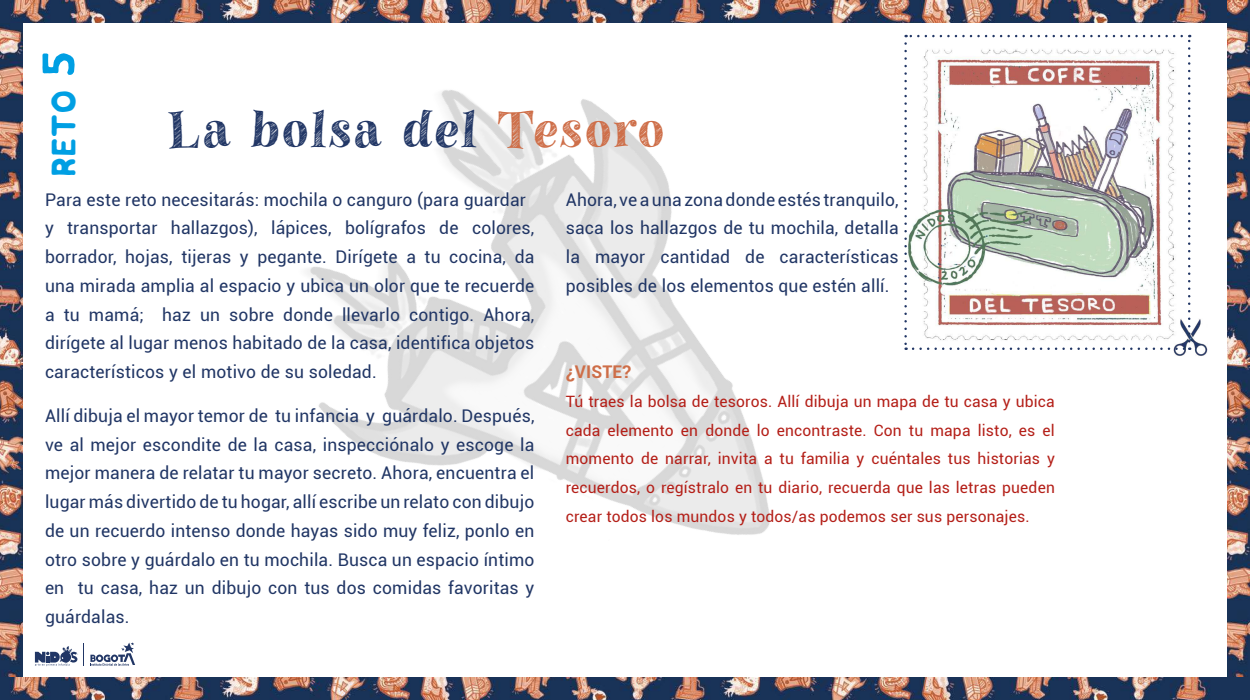
<style>
.page{position:relative;width:1250px;height:700px;background:#fff}
.page>*{position:absolute;margin:0;border:0;box-sizing:border-box;transform-origin:0 0}
.t1{font:50px "Gavabon";letter-spacing:.06em;color:#213665}
.t2{font:44.38px "Chlakh";color:#009fe3}
.t3{font:17.5px/28.8px "Roboto";letter-spacing:.01em;color:#213665;text-align:justify}
.t4{font:700 17.5px "Roboto";letter-spacing:.01em;color:#ce6e48}
.t5{font:15.62px/28.8px "Roboto";letter-spacing:.01em;color:#b41f18;text-align:justify}
.s1{font-size:62.5px}
.s2{color:#ce6e48}
</style>
<div class="page">
<img style="left:0;top:22px;width:22px;height:656px">
<img style="left:0;top:0;width:1228px;height:22px">
<img style="left:1228px;top:0;width:22px;height:678px">
<img style="left:0;top:678px;width:1250px;height:22px">
<img style="left:968px;top:36px;width:215px;height:312px">
<svg style="left:972px;top:348px;width:202px;height:2px"></svg>
<svg style="left:1188px;top:35px;width:2px;height:284px"></svg>
<svg style="left:968px;top:35px;width:214px;height:2px"></svg>
<img style="left:1174px;top:319px;width:33px;height:37px">
<img style="left:177px;top:0;width:791px;height:700px">
<svg style="left:90px;top:642px;width:45px;height:24px"></svg>
<svg style="left:35px;top:644px;width:49px;height:22px"></svg>
<h2 class="t2" style="left:34px;top:175px;width:127px;rotate:-90deg">reto <span class="s1">5</span></h2>
<h1 class="t1" style="left:168px;top:99px;width:498px">La bolsa del <span class="s2">Tesoro</span></h1>
<p class="t3" style="left:45px;top:184px;width:491px;text-align:left">Para este reto necesitarás: mochila o canguro (para guardar y transportar hallazgos), lápices, bolígrafos de colores, borrador, hojas, tijeras y pegante. Dirígete a tu cocina, da una mirada amplia al espacio y ubica un olor que te recuerde a tu mamá; haz un sobre donde llevarlo contigo. Ahora, dirígete al lugar menos habitado de la casa, identifica objetos característicos y el motivo de su soledad.</p>
<p class="t3" style="left:45px;top:401px;width:491px">Allí dibuja el mayor temor de tu infancia y guárdalo. Después, ve al mejor escondite de la casa, inspecciónalo y escoge la mejor manera de relatar tu mayor secreto. Ahora, encuentra el lugar más divertido de tu hogar, allí escribe un relato con dibujo de un recuerdo intenso donde hayas sido muy feliz, ponlo en otro sobre y guárdalo en tu mochila. Busca un espacio íntimo en tu casa, haz un dibujo con tus dos comidas favoritas y guárdalas.</p>
<p class="t3" style="left:566px;top:184px;width:334px">Ahora, ve a una zona donde estés tranquilo, saca los hallazgos de tu mochila, detalla la mayor cantidad de características posibles de los elementos que estén allí.</p>
<p class="t4" style="left:566px;top:359px;width:67px">¿VISTE?</p>
<p class="t5" style="left:566px;top:386px;width:491px">Tú traes la bolsa de tesoros. Allí dibuja un mapa de tu casa y ubica cada elemento en donde lo encontraste. Con tu mapa listo, es el momento de narrar, invita a tu familia y cuéntales tus historias y recuerdos, o regístralo en tu diario, recuerda que las letras pueden crear todos los mundos y todos/as podemos ser sus personajes.</p>
</div>
